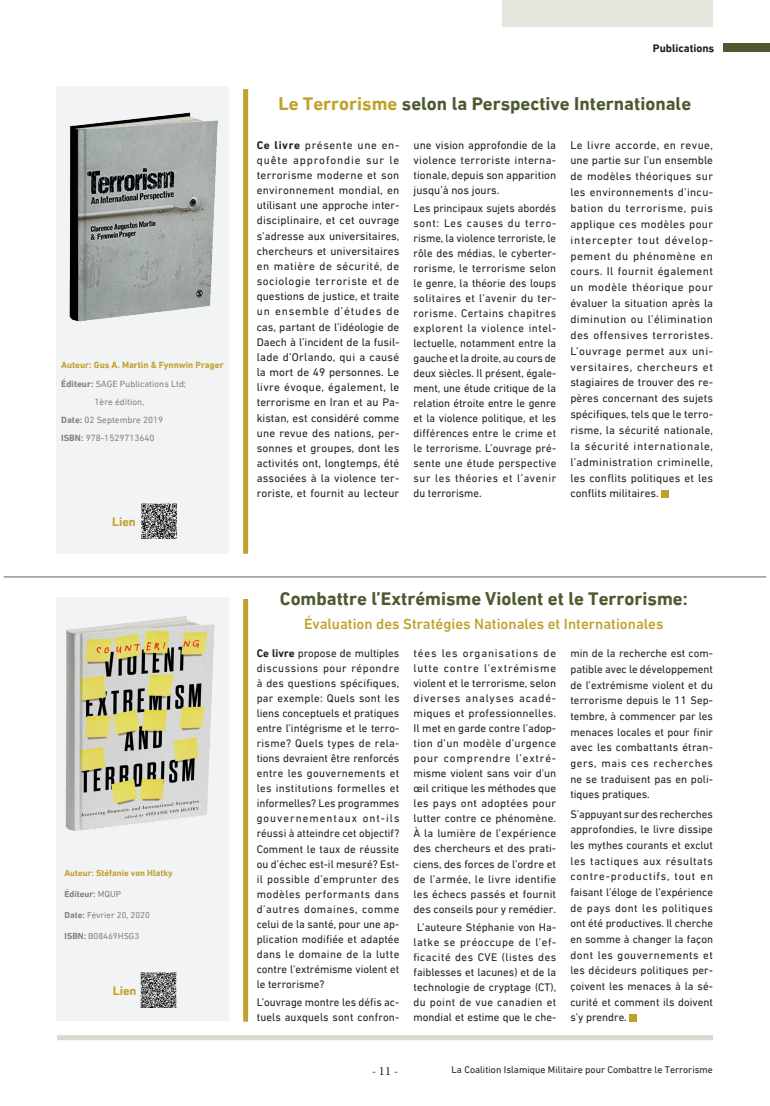
<style>
.page{position:relative;width:770px;height:1106px;background:#fff}
.page>*{position:absolute;margin:0;border:0;box-sizing:border-box;transform-origin:0 0}
.t1{font:700 18.75px "DIN Next LTW23";color:#4d5a30}
.t2{font:500 15px "DIN Next LTW23";color:#c1a12d}
.t3{font:700 12.5px "DIN Next LTW23";color:#c1a12d}
.t4{font:12.5px "Minion Pro";color:#231f20}
.t5{font:11.38px/15.1px "DIN Next LT Arabic";letter-spacing:.015em;color:#231f20;text-align:justify}
.t6{font:11.38px/15px "DIN Next LT Arabic";letter-spacing:.015em;color:#231f20;text-align:justify;scale:.96 1}
.t7{font:11.25px/15px "DIN Next LT Arabic";letter-spacing:.01em;color:#231f20;text-align:justify}
.t8{font:700 11.25px "DIN Next LT Arabic";color:#231f20}
.t9{font:9.88px "DIN Next LT Arabic";color:#231f20}
.t10{font:9.25px "DIN Next LT Arabic";color:#808285}
.t11{font:700 9.25px "DIN Next LT Arabic";color:#c1a12d}
.t12{font:8.88px "DIN Next LT Arabic";color:#808285}
.t13{font:700 8.88px "DIN Next LT Arabic";color:#c1a12d}
.t14{font:700 8.88px "DIN Next LT Arabic";color:#808285}
.s1{font-weight:700}
.s2{font-weight:400}
.s3{color:#c1a12d}
</style>
<div class="page">
<div style="left:502px;top:0;width:210px;height:27px;background:#e4e6de"></div>
<div style="left:57px;top:1035px;width:655px;height:5px;background:#d9dacf"></div>
<div style="left:243px;top:89px;width:5px;height:465px;background:#c1a12d"></div>
<div style="left:243px;top:599px;width:5px;height:423px;background:#c1a12d"></div>
<div style="left:661px;top:490px;width:7px;height:7px;background:#c1a12d"></div>
<div style="left:629px;top:1014px;width:7px;height:7px;background:#c1a12d"></div>
<div style="left:56px;top:86px;width:173px;height:468px;background:#f2f3f4"></div>
<div style="left:56px;top:598px;width:173px;height:423px;background:#f2f3f4"></div>
<hr style="left:4px;top:576px;width:762px;height:1px;background:#808285">
<div style="left:722px;top:43px;width:47px;height:9px;background:#4d5a30"></div>
<img style="left:69px;top:112px;width:149px;height:210px">
<svg style="left:141px;top:504px;width:36px;height:35px"></svg>
<img style="left:65px;top:616px;width:150px;height:215px">
<svg style="left:141px;top:972px;width:35px;height:36px"></svg>
<p class="t11" style="left:61px;top:360px;width:164px">Auteur: Gus A. Martin &amp; Fynnwin Prager</p>
<p class="t10" style="left:61px;top:378px;width:126px"><span class="s1">Éditeur:</span> SAGE Publications Ltd;</p>
<p class="t10" style="left:94px;top:396px;width:51px">1ère édition,</p>
<p class="t10" style="left:61px;top:415px;width:104px"><span class="s1">Date:</span> 02 Septembre 2019</p>
<p class="t10" style="left:61px;top:433px;width:95px"><span class="s1">ISBN:</span> 978-1529713640</p>
<p class="t3" style="left:112px;top:514px;width:25px">Lien</p>
<p class="t13" style="left:65px;top:867px;width:109px">Auteur: Stéfanie von Hlatky</p>
<p class="t14" style="left:65px;top:888px;width:58px">Éditeur: <span class="s2">MQUP</span></p>
<p class="t12" style="left:65px;top:909px;width:87px"><span class="s1">Date:</span> Février 20, 2020</p>
<p class="t12" style="left:65px;top:931px;width:76px"><span class="s1">ISBN:</span> B08469HSG3</p>
<p class="t3" style="left:113px;top:983px;width:25px">Lien</p>
<p class="t8" style="left:652px;top:41px;width:63px">Publications</p>
<h1 class="t1" style="left:278px;top:92px;width:414px"><span class="s3">Le Terrorisme</span> selon la Perspective Internationale</h1>
<p class="t5" style="left:257px;top:137px;width:144px"><span class="s1">Ce livre</span> présente une en&shy;quête approfondie sur le terrorisme moderne et son environnement mondial, en utilisant une approche inter&shy;disciplinaire, et cet ouvrage s’adresse aux universitaires, chercheurs et universitaires en matière de sécurité, de sociologie terroriste et de questions de justice, et traite un ensemble d’études de cas, partant de l’idéologie de Daech à l’incident de la fusil&shy;lade d’Orlando, qui a causé la mort de 49 personnes. Le livre évoque, également, le terrorisme en Iran et au Pa&shy;kistan, est considéré comme une revue des nations, per&shy;sonnes et groupes, dont les activités ont, longtemps, été associées à la violence ter&shy;roriste, et fournit au lecteur</p>
<p class="t5" style="left:413px;top:137px;width:144px">une vision approfondie de la violence terroriste interna&shy;tionale, depuis son apparition jusqu’à nos jours.</p>
<p class="t6" style="left:413px;top:201px;width:150px">Les principaux sujets abordés sont: Les causes du terro&shy;risme, la violence terroriste, le rôle des médias, le cyberter&shy;rorisme, le terrorisme selon le genre, la théorie des loups solitaires et l’avenir du ter&shy;rorisme. Certains chapitres explorent la violence intel&shy;lectuelle, notamment entre la gauche et la droite, au cours de deux siècles. Il présent, égale&shy;ment, une étude critique de la relation étroite entre le genre et la violence politique, et les différences entre le crime et le terrorisme. L’ouvrage pré&shy;sente une étude perspective sur les théories et l’avenir du terrorisme.</p>
<p class="t5" style="left:570px;top:137px;width:144px;line-height:15.9px">Le livre accorde, en revue, une partie sur l’un ensemble de modèles théoriques sur les environnements d’incu&shy;bation du terrorisme, puis applique ces modèles pour intercepter tout dévelop&shy;pement du phénomène en cours. Il fournit également un modèle théorique pour évaluer la situation après la diminution ou l’élimination des offensives terroristes.<br>L’ouvrage permet aux uni&shy;versitaires, chercheurs et stagiaires de trouver des re&shy;pères concernant des sujets spécifiques, tels que le terro&shy;risme, la sécurité nationale, la sécurité internationale, l’administration criminelle, les conflits politiques et les conflits militaires.</p>
<h1 class="t1" style="left:280px;top:588px;width:409px">Combattre l’Extrémisme Violent et le Terrorisme:</h1>
<h2 class="t2" style="left:304px;top:615px;width:361px">Évaluation des Stratégies Nationales et Internationales</h2>
<p class="t7" style="left:257px;top:646px;width:144px"><span class="s1">Ce livre</span> propose de multiples discussions pour répondre à des questions spécifiques, par exemple: Quels sont les liens conceptuels et pratiques entre l’intégrisme et le terro&shy;risme? Quels types de rela&shy;tions devraient être renforcés entre les gouvernements et les institutions formelles et informelles? Les programmes gouvernementaux ont-ils réussi à atteindre cet objectif?<br>Comment le taux de réussite ou d’échec est-il mesuré? Est&shy;il possible d’emprunter des modèles performants dans d’autres domaines, comme celui de la santé, pour une ap&shy;plication modifiée et adaptée dans le domaine de la lutte contre l’extrémisme violent et le terrorisme?</p>
<p class="t7" style="left:257px;top:995px;width:144px">L’ouvrage montre les défis ac&shy;tuels auxquels sont confron-</p>
<p class="t7" style="left:413px;top:646px;width:144px">tées les organisations de lutte contre l’extrémisme violent et le terrorisme, selon diverses analyses acadé&shy;miques et professionnelles.<br>Il met en garde contre l’adop&shy;tion d’un modèle d’urgence pour comprendre l’extré&shy;misme violent sans voir d'un œil critique les méthodes que les pays ont adoptées pour lutter contre ce phénomène.<br>À la lumière de l’expérience des chercheurs et des prati&shy;ciens, des forces de l’ordre et de l’armée, le livre identifie les échecs passés et fournit des conseils pour y remédier.</p>
<p class="t7" style="left:413px;top:920px;width:144px;text-align:center">L’auteure Stéphanie von Ha&shy;latke se préoccupe de l’ef&shy;ficacité des CVE (listes des faiblesses et lacunes) et de la technologie de cryptage (CT), du point de vue canadien et mondial et estime que le che-</p>
<p class="t7" style="left:570px;top:645px;width:144px;line-height:15.6px">min de la recherche est com&shy;patible avec le développement de l’extrémisme violent et du terrorisme depuis le 11 Sep&shy;tembre, à commencer par les menaces locales et pour finir avec les combattants étran&shy;gers, mais ces recherches ne se traduisent pas en poli&shy;tiques pratiques.</p>
<p class="t7" style="left:570px;top:806px;width:144px;line-height:15.6px">S’appuyant sur des recherches approfondies, le livre dissipe les mythes courants et exclut les tactiques aux résultats contre-productifs, tout en faisant l’éloge de l’expérience de pays dont les politiques ont été productives. Il cherche en somme à changer la façon dont les gouvernements et les décideurs politiques per&shy;çoivent les menaces à la sé&shy;curité et comment ils doivent s’y prendre.</p>
<p class="t4" style="left:371px;top:1063px;width:28px">- 11 -</p>
<p class="t9" style="left:451px;top:1064px;width:263px">La Coalition Islamique Militaire pour Combattre le Terrorisme</p>
</div>
